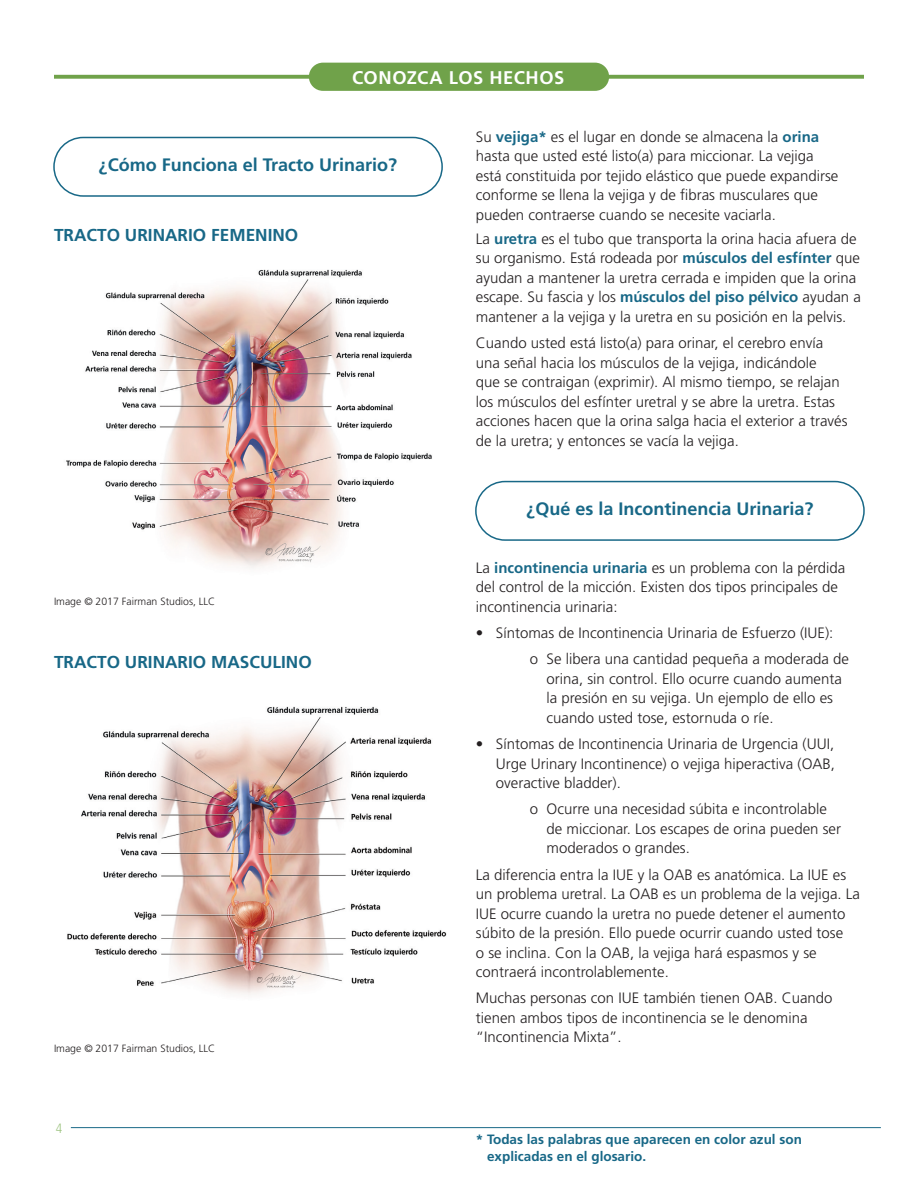
<style>
.page{position:relative;width:918px;height:1188px;background:#fff}
.page>*{position:absolute;margin:0;border:0;box-sizing:border-box;transform-origin:0 0}
.CoverTop{font:700 18.3px "Frutiger LT Pro";letter-spacing:.02em;color:#fff}
.Header3{font:700 18px "Frutiger LT Pro";color:#186887}
.Subhead1{font:700 17.25px "Frutiger LT Pro";color:#186887}
.Body1{font:300 15px/19.5px "Frutiger LT Pro";color:#231f20}
.Tabs{font:300 15px/19.5px "Frutiger LT Pro";color:#231f20}
.Body1-2{font:700 13.5px/16.5px "Frutiger LT Pro";color:#186887}
.t1{font:300 condensed 13.5px "Frutiger LT Pro";color:#9ec482}
.Body1-3{font:300 10.5px "Frutiger LT Pro";color:#231f20}
.s1{font-weight:700;color:#186887}
</style>
<div class="page">
<hr style="left:71px;top:1127px;width:810px;height:1px;background:#186887">
<div style="left:53px;top:137px;width:390px;height:60px;border:2px solid #186887;border-radius:29px"></div>
<img style="left:66px;top:269px;width:366px;height:299px">
<img style="left:67px;top:706px;width:380px;height:289px">
<div style="left:475px;top:481px;width:390px;height:60px;border:2px solid #186887;border-radius:29px"></div>
<svg style="left:54px;top:75px;width:810px;height:4px;fill:#70a24a"></svg>
<div style="left:309px;top:63px;width:300px;height:28px;background:#70a24a;border-radius:14px"></div>
<p class="CoverTop" style="left:352px;top:67px;width:214px">CONOZCA LOS HECHOS</p>
<p class="Header3" style="left:99px;top:154px;width:300px">¿Cómo Funciona el Tracto Urinario?</p>
<p class="Subhead1" style="left:54px;top:225px;width:246px">TRACTO URINARIO FEMENINO</p>
<p class="Body1-3" style="left:54px;top:596px;width:163px">Image © 2017 Fairman Studios, LLC</p>
<p class="Subhead1" style="left:54px;top:652px;width:259px">TRACTO URINARIO MASCULINO</p>
<p class="Body1-3" style="left:54px;top:1042px;width:163px">Image © 2017 Fairman Studios, LLC</p>
<p class="t1" style="left:56px;top:1120px;width:8px">4</p>
<p class="Tabs" style="left:476px;top:127px;width:364px">Su <span class="s1">vejiga*</span> es el lugar en donde se almacena la <span class="s1">orina </span>hasta que usted esté listo(a) para miccionar. La vejiga está constituida por tejido elástico que puede expandirse conforme se llena la vejiga y de fibras musculares que pueden contraerse cuando se necesite vaciarla.</p>
<p class="Tabs" style="left:476px;top:229px;width:387px">La <span class="s1">uretra</span> es el tubo que transporta la orina hacia afuera de su organismo. Está rodeada por <span class="s1">músculos del esfínter</span> que ayudan a mantener la uretra cerrada e impiden que la orina escape. Su fascia y los <span class="s1">músculos del piso pélvico</span> ayudan a mantener a la vejiga y la uretra en su posición en la pelvis.</p>
<p class="Body1" style="left:476px;top:333px;width:373px">Cuando usted está listo(a) para orinar, el cerebro envía una señal hacia los músculos de la vejiga, indicándole<br>que se contraigan (exprimir). Al mismo tiempo, se relajan los músculos del esfínter uretral y se abre la uretra. Estas acciones hacen que la orina salga hacia el exterior a través de la uretra; y entonces se vacía la vejiga.</p>
<p class="Header3" style="left:526px;top:498px;width:289px">¿Qué es la Incontinencia Urinaria?</p>
<p class="Tabs" style="left:476px;top:558px;width:371px">La <span class="s1">incontinencia urinaria</span> es un problema con la pérdida del control de la micción. Existen dos tipos principales de incontinencia urinaria:</p>
<p class="Body1" style="left:476px;top:623px;width:359px">• Síntomas de Incontinencia Urinaria de Esfuerzo (IUE):</p>
<p class="Body1" style="left:547px;top:650px;width:304px;text-indent:-17px">o Se libera una cantidad pequeña a moderada de orina, sin control. Ello ocurre cuando aumenta la presión en su vejiga. Un ejemplo de ello es cuando usted tose, estornuda o ríe.</p>
<p class="Body1" style="left:496px;top:734px;width:341px;text-align:justify;text-indent:-20px">• Síntomas de Incontinencia Urinaria de Urgencia (UUI, Urge Urinary Incontinence) o vejiga hiperactiva (OAB, overactive bladder).</p>
<p class="Body1" style="left:547px;top:800px;width:296px;text-indent:-17px">o Ocurre una necesidad súbita e incontrolable de miccionar. Los escapes de orina pueden ser moderados o grandes.</p>
<p class="Body1" style="left:476px;top:865px;width:386px">La diferencia entra la IUE y la OAB es anatómica. La IUE es un problema uretral. La OAB es un problema de la vejiga. La IUE ocurre cuando la uretra no puede detener el aumento súbito de la presión. Ello puede ocurrir cuando usted tose<br>o se inclina. Con la OAB, la vejiga hará espasmos y se contraerá incontrolablemente.</p>
<p class="Body1" style="left:476px;top:989px;width:358px">Muchas personas con IUE también tienen OAB. Cuando tienen ambos tipos de incontinencia se le denomina “Incontinencia Mixta”.</p>
<p class="Body1-2" style="left:487px;top:1131px;width:316px;text-indent:-11px">* Todas las palabras que aparecen en color azul son explicadas en el glosario.</p>
</div>
